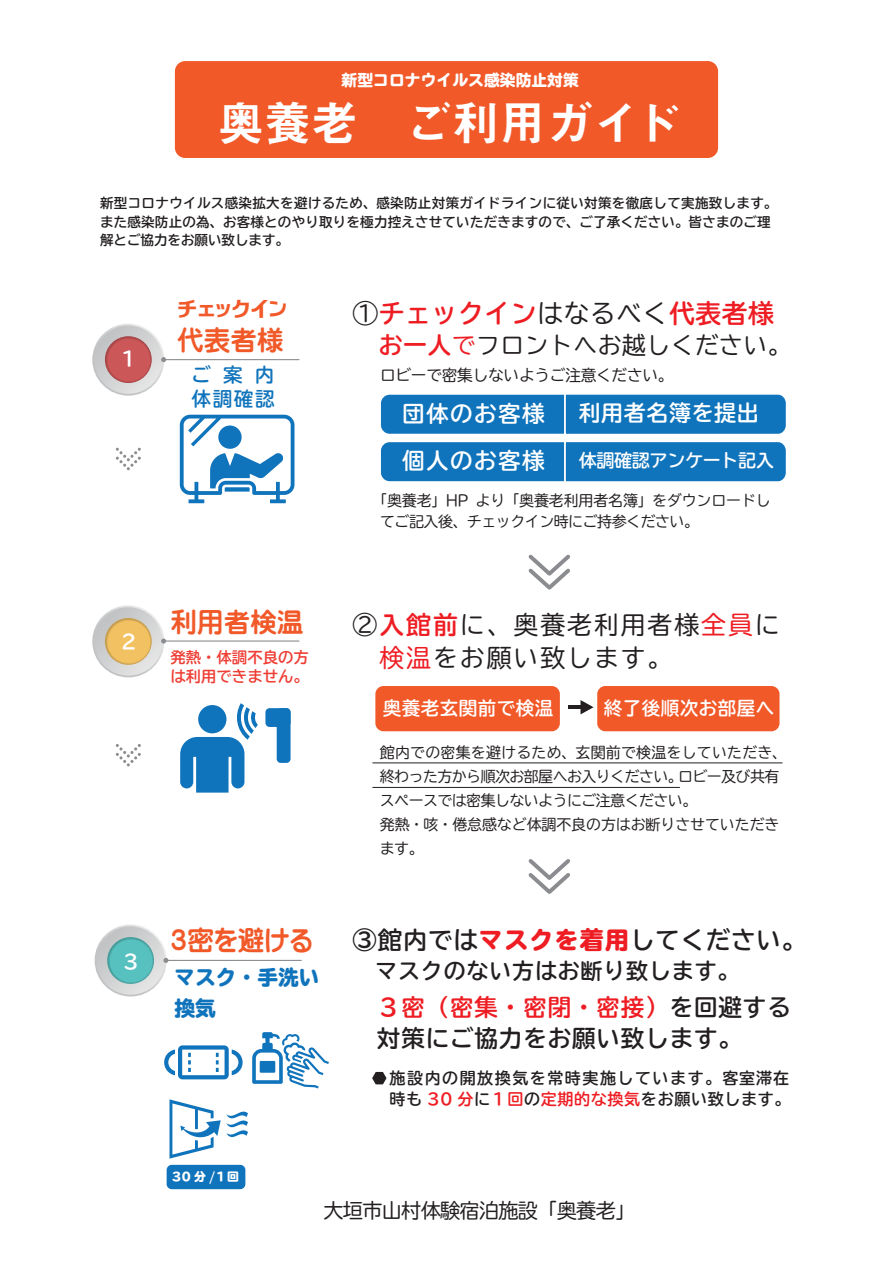
<style>
.page{position:relative;width:893px;height:1263px;background:#fff}
.page>*{position:absolute;margin:0;border:0;box-sizing:border-box;transform-origin:0 0}
.t1{font:47.55px "Midashi Go Pr 6 N MB31";color:#fff}
.t2{font:26.7px "Yenti EGP Extra SJIS";color:#f15929}
.t3{font:700 25.8px "TBUDR Go Std";letter-spacing:.02em;color:#ee1d23}
.t4{font:24.9px/32.8px "TBUDR Go Std";letter-spacing:.08em;color:#231f20}
.t5{font:700 24.3px "TBUDR Go Std";letter-spacing:.04em;color:#231f20}
.t6{font:23.85px "TBUDR Go Std";letter-spacing:.02em;color:#231f20}
.t7{font:700 23.4px/31px "TBUDR Go Std";letter-spacing:.04em;color:#231f20}
.t8{font:700 22.5px/47.4px "TBUDR Go Std";letter-spacing:.065em;color:#fff}
.t9{font:700 22.05px "TBUDR Go Std";letter-spacing:.025em;color:#fff}
.t10{font:700 21.9px "TBUDR Go Std";letter-spacing:.04em;color:#231f20}
.t11{font:800 20.7px/30.3px "TBUDR Go Std";color:#1074bc}
.t12{font:20.7px "Singeitai EGP4 Ultra SJIS";color:#f15929}
.t13{font:20.1px "TBUDR Go Std";letter-spacing:-.035em;color:#231f20}
.t14{font:700 19.5px/24.2px "TBUDR Go Std";letter-spacing:.085em;color:#1074bc}
.t15{font:700 19.5px "TBUDR Go Std";color:#fff}
.t16{font:700 18.6px "TBUDR Go Std";letter-spacing:.025em;color:#fff}
.t17{font:700 18.45px "TBUDR Go Std";letter-spacing:.025em;color:#fff}
.t18{font:700 18px "TBUDR Go Std";letter-spacing:-.015em;color:#fff}
.t19{font:700 16.05px/21.1px "TBUDR Go Std";letter-spacing:.045em;color:#231f20}
.t20{font:15.75px "TBUDR Go Std";letter-spacing:-.02em;color:#231f20}
.t21{font:800 15.75px "TBUDR Go Std";letter-spacing:.005em;color:#fff}
.t22{font:700 15.3px/18.5px "TBUDR Go Std";color:#ee3e35}
.t23{font:15px/24.2px "TBUDR Go Std";letter-spacing:-.035em;color:#231f20}
.t24{font:700 13.5px/18.8px "TBUDR Go Std";letter-spacing:.015em;color:#231f20}
.t25{font:800 11.85px "TBUDR Go Std";color:#fff}
.s1{font-weight:400;color:#231f20}
.s2{font-weight:700;color:#ee1d23}
.s3{color:#ee1d23}
.s4{font-weight:800;color:#ee1d23}
</style>
<div class="page">
<svg style="left:372px;top:1072px;width:14px;height:12px"></svg>
<svg style="left:381px;top:394px;width:405px;height:88px;background:#2c84c4"></svg>
<div style="left:375px;top:686px;width:185px;height:45px;background:#f15929;border-radius:8px"></div>
<div style="left:597px;top:686px;width:182px;height:45px;background:#f15929;border-radius:8px"></div>
<hr style="left:568px;top:705px;width:19px;height:4px;background:#231f20">
<svg style="left:580px;top:700px;width:14px;height:14px"></svg>
<hr style="left:372px;top:762px;width:410px;height:1px;background:#231f20">
<hr style="left:372px;top:787px;width:308px;height:1px;background:#231f20">
<div style="left:175px;top:61px;width:543px;height:97px;background:#f15929;border-radius:10px"></div>
<svg style="left:116px;top:448px;width:25px;height:22px"></svg>
<svg style="left:116px;top:744px;width:25px;height:22px"></svg>
<svg style="left:92px;top:324px;width:72px;height:72px"></svg>
<div style="left:94px;top:325px;width:69px;height:69px;background:linear-gradient(to right,#c5c6c7,#e0e0e1);border-radius:34px"></div>
<svg style="left:105px;top:336px;width:47px;height:47px;background:#c75658"></svg>
<hr style="left:163px;top:359px;width:136px;height:1px;background:#8b8c8f">
<svg style="left:161px;top:357px;width:5px;height:5px"></svg>
<svg style="left:92px;top:605px;width:72px;height:72px"></svg>
<div style="left:94px;top:607px;width:69px;height:69px;background:linear-gradient(to right,#c5c6c7,#dfe0e0);border-radius:34px"></div>
<svg style="left:105px;top:618px;width:47px;height:47px;background:#ebbd61"></svg>
<hr style="left:163px;top:640px;width:136px;height:2px;background:#8b8c8f">
<svg style="left:161px;top:638px;width:5px;height:5px"></svg>
<svg style="left:95px;top:924px;width:72px;height:72px"></svg>
<div style="left:96px;top:926px;width:69px;height:69px;background:linear-gradient(to right,#c5c6c7,#dfe0e0);border-radius:34px"></div>
<svg style="left:107px;top:937px;width:47px;height:47px;background:#56bcba"></svg>
<hr style="left:166px;top:960px;width:136px;height:1px;background:#8b8c8f">
<svg style="left:163px;top:958px;width:5px;height:5px"></svg>
<div style="left:277px;top:708px;width:14px;height:55px;background:#1074bc;border-radius:4px"></div>
<div style="left:265px;top:708px;width:26px;height:19px;background:#1074bc;border-radius:4px"></div>
<svg style="left:180px;top:703px;width:78px;height:90px"></svg>
<svg style="left:528px;top:554px;width:42px;height:36px"></svg>
<svg style="left:528px;top:859px;width:42px;height:35px"></svg>
<div style="left:167px;top:1165px;width:78px;height:24px;background:#1074bc;border-radius:5px"></div>
<svg style="left:180px;top:415px;width:114px;height:88px"></svg>
<svg style="left:164px;top:1045px;width:79px;height:34px"></svg>
<svg style="left:252px;top:1032px;width:77px;height:56px"></svg>
<svg style="left:169px;top:1099px;width:79px;height:59px"></svg>
<p class="t21" style="left:342px;top:72px;width:239px">新型コロナウイルス感染防止対策</p>
<h1 class="t1" style="left:217px;top:85px;width:463px">奥養老　ご利用ガイド</h1>
<p class="t24" style="left:100px;top:193px;width:679px">新型コロナウイルス感染拡大を避けるため、感染防止対策ガイドラインに従い対策を徹底して実施致します。また感染防止の為、お客様とのやり取りを極力控えさせていただきますので、ご了承ください。皆さまのご理解とご協力をお願い致します。</p>
<h3 class="t15" style="left:119px;top:342px;width:21px">１</h3>
<h3 class="t15" style="left:119px;top:626px;width:21px">２</h3>
<h3 class="t15" style="left:121px;top:945px;width:21px">３</h3>
<h3 class="t12" style="left:177px;top:299px;width:111px">チェックイン</h3>
<h2 class="t2" style="left:177px;top:326px;width:108px">代表者様</h2>
<h3 class="t14" style="left:192px;top:363px;width:84px">ご案内体調確認</h3>
<h2 class="t2" style="left:170px;top:608px;width:135px">利用者検温</h2>
<p class="t22" style="left:170px;top:648px;width:140px">発熱・体調不良の方は利用できません。</p>
<h2 class="t2" style="left:170px;top:926px;width:144px">３密を避ける</h2>
<h3 class="t11" style="left:174px;top:963px;width:146px">マスク・手洗い換気</h3>
<p class="t25" style="left:172px;top:1170px;width:69px">30 分 /１回</p>
<h3 class="t3" style="left:353px;top:293px;width:423px"><span class="s1">①</span>チェックイン<span class="s1">はなるべく</span>代表者様</h3>
<h3 class="t6" style="left:379px;top:325px;width:414px"><span class="s2">お一人</span><span class="s3">で</span>フロントへお越しください。</h3>
<p class="t20" style="left:380px;top:362px;width:295px">ロビーで密集しないようご注意ください。</p>
<h3 class="t9" style="left:579px;top:395px;width:182px">利用者名簿を提出</h3>
<p class="t18" style="left:579px;top:445px;width:197px">体調確認アンケート記入</p>
<p class="t23" style="left:380px;top:490px;width:392px;line-height:21.1px;text-indent:-8px">「奥養老」HP より「奥養老利用者名簿」をダウンロードしてご記入後、チェックイン時にご持参ください。</p>
<h3 class="t8" style="left:402px;top:390px;width:144px">団体のお客様個人のお客様</h3>
<h3 class="t4" style="left:353px;top:608px;width:429px">②<span class="s2">入館前</span>に、奥養老利用者様<span class="s3">全員</span>に<span class="s3">　検温</span>をお願い致します。</h3>
<p class="t17" style="left:383px;top:693px;width:172px">奥養老玄関前で検温</p>
<p class="t16" style="left:604px;top:692px;width:172px">終了後順次お部屋へ</p>
<p class="t23" style="left:380px;top:740px;width:408px">館内での密集を避けるため、玄関前で検温をしていただき、終わった方から順次お部屋へお入りください。ロビー及び共有スペースでは密集しないようにご注意ください。<br>発熱・咳・倦怠感など体調不良の方はお断りさせていただきます。</p>
<h3 class="t5" style="left:353px;top:920px;width:455px">③館内では<span class="s4">マスクを着用</span>してください。</h3>
<h3 class="t10" style="left:353px;top:953px;width:388px">　マスクのない方はお断り致します。</h3>
<h3 class="t7" style="left:353px;top:992px;width:440px;text-indent:24px"><span class="s3">３密（密集・密閉・密接）</span>を回避する　対策にご協力をお願い致します。</h3>
<p class="t19" style="left:390px;top:1067px;width:402px">施設内の開放換気を常時実施しています。客室滞在時も <span class="s3">30 分</span>に<span class="s3">１回</span>の<span class="s3">定期的な換気</span>をお願い致します。</p>
<h3 class="t13" style="left:323px;top:1194px;width:313px">大垣市山村体験宿泊施設「奥養老」</h3>
</div>
